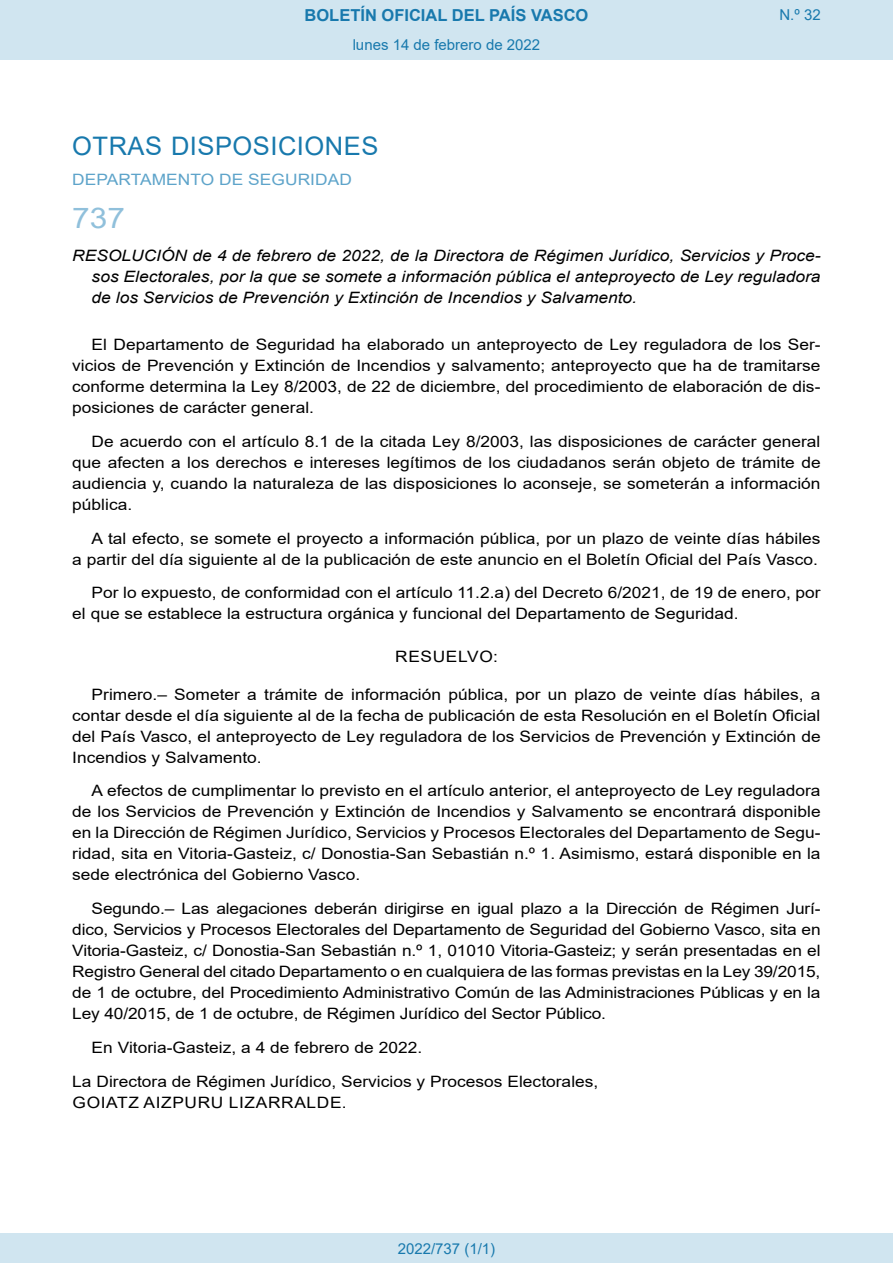
<style>
.page{position:relative;width:893px;height:1263px;background:#fff}
.page>*{position:absolute;margin:0;border:0;box-sizing:border-box;transform-origin:0 0}
.BOPVOrden{font:28.5px "Arial";color:#90c0db;scale:1.11 1}
.BOPVSeccion{font:25.5px "Arial";letter-spacing:.02em;color:#1879ad}
.t1{font:700 16.5px "Arial";color:#1879ad}
.BOPVDetalle{font:15.6px/21px "Arial";color:#000;text-align:justify;scale:1.11 1}
.BOPVTitulo{font:italic 15.6px/21px "Arial";color:#000;text-align:justify;scale:1.11 1}
.BOPVFirmaPuesto{font:15.6px "Arial";color:#000;scale:1.11 1}
.BOPVFirmaLugFec{font:15.6px "Arial";color:#000;scale:1.11 1}
.BOPVFirmaNombre{font:15.6px "Arial";letter-spacing:.035em;color:#000;scale:1.11 1}
.BOPVOrganismo{font:15.6px "Arial";letter-spacing:.005em;color:#5ea4ca;scale:1.11 1}
.BOPVClave{font:15.6px "Arial";letter-spacing:.035em;color:#000;scale:1.11 1}
.Paginacion_Centro{font:15px "Arial";color:#1879ad}
</style>
<div class="page">
<div style="left:0;top:0;width:893px;height:60px;background:#d0e5f0"></div>
<div style="left:0;top:1233px;width:893px;height:30px;background:#d0e5f0"></div>
<p class="t1" style="left:305px;top:3px;width:285px">BOLETÍN OFICIAL DEL PAÍS VASCO</p>
<p class="Paginacion_Centro" style="left:353px;top:35px;width:189px">lunes 14 de febrero de 2022</p>
<p class="Paginacion_Centro" style="left:779px;top:5px;width:43px">N.º 32</p>
<p class="BOPVSeccion" style="left:72px;top:128px;width:308px">OTRAS DISPOSICIONES</p>
<p class="BOPVOrganismo" style="left:72px;top:169px;width:253px">DEPARTAMENTO DE SEGURIDAD</p>
<p class="BOPVOrden" style="left:72px;top:198px;width:49px">737</p>
<p class="BOPVTitulo" style="left:92px;top:246px;width:658px;text-indent:-19px">RESOLUCIÓN de 4 de febrero de 2022, de la Directora de Régimen Jurídico, Servicios y Proce&shy;sos Electorales, por la que se somete a información pública el anteproyecto de Ley reguladora de los Servicios de Prevención y Extinción de Incendios y Salvamento.</p>
<p class="BOPVDetalle" style="left:72px;top:334px;width:676px;text-indent:19px">El Departamento de Seguridad ha elaborado un anteproyecto de Ley reguladora de los Ser&shy;vicios de Prevención y Extinción de Incendios y salvamento; anteproyecto que ha de tramitarse conforme determina la Ley 8/2003, de 22 de diciembre, del procedimiento de elaboración de dis&shy;posiciones de carácter general.</p>
<p class="BOPVDetalle" style="left:72px;top:431px;width:676px;text-indent:19px">De acuerdo con el artículo 8.1 de la citada Ley 8/2003, las disposiciones de carácter general que afecten a los derechos e intereses legítimos de los ciudadanos serán objeto de trámite de audiencia y, cuando la naturaleza de las disposiciones lo aconseje, se someterán a información pública.</p>
<p class="BOPVDetalle" style="left:72px;top:527px;width:676px;text-align:right">A tal efecto, se somete el proyecto a información pública, por un plazo de veinte días hábiles<br>a partir del día siguiente al de la publicación de este anuncio en el Boletín Oficial del País Vasco.</p>
<p class="BOPVDetalle" style="left:72px;top:582px;width:676px;text-indent:19px">Por lo expuesto, de conformidad con el artículo 11.2.a) del Decreto 6/2021, de 19 de enero, por el que se establece la estructura orgánica y funcional del Departamento de Seguridad.</p>
<p class="BOPVClave" style="left:395px;top:645px;width:94px">RESUELVO:</p>
<p class="BOPVDetalle" style="left:72px;top:683px;width:676px;text-indent:19px">Primero.– Someter a trámite de información pública, por un plazo de veinte días hábiles, a contar desde el día siguiente al de la fecha de publicación de esta Resolución en el Boletín Oficial del País Vasco, el anteproyecto de Ley reguladora de los Servicios de Prevención y Extinción de Incendios y Salvamento.</p>
<p class="BOPVDetalle" style="left:72px;top:780px;width:676px;text-indent:19px">A efectos de cumplimentar lo previsto en el artículo anterior, el anteproyecto de Ley reguladora de los Servicios de Prevención y Extinción de Incendios y Salvamento se encontrará disponible en la Dirección de Régimen Jurídico, Servicios y Procesos Electorales del Departamento de Segu&shy;ridad, sita en Vitoria-Gasteiz, c/ Donostia-San Sebastián n.º 1. Asimismo, estará disponible en la sede electrónica del Gobierno Vasco.</p>
<p class="BOPVDetalle" style="left:72px;top:898px;width:676px;text-indent:19px">Segundo.– Las alegaciones deberán dirigirse en igual plazo a la Dirección de Régimen Jurí&shy;dico, Servicios y Procesos Electorales del Departamento de Seguridad del Gobierno Vasco, sita en Vitoria-Gasteiz, c/ Donostia-San Sebastián n.º 1, 01010 Vitoria-Gasteiz; y serán presentadas en el Registro General del citado Departamento o en cualquiera de las formas previstas en la Ley 39/2015, de 1 de octubre, del Procedimiento Administrativo Común de las Administraciones Públicas y en la Ley 40/2015, de 1 de octubre, de Régimen Jurídico del Sector Público.</p>
<p class="BOPVFirmaLugFec" style="left:92px;top:1037px;width:299px">En Vitoria-Gasteiz, a 4 de febrero de 2022.</p>
<p class="BOPVFirmaPuesto" style="left:72px;top:1070px;width:475px">La Directora de Régimen Jurídico, Servicios y Procesos Electorales,</p>
<p class="BOPVFirmaNombre" style="left:73px;top:1091px;width:248px">GOIATZ AIZPURU LIZARRALDE.</p>
<p class="Paginacion_Centro" style="left:398px;top:1238px;width:99px">2022/737 (1/1)</p>
</div>
